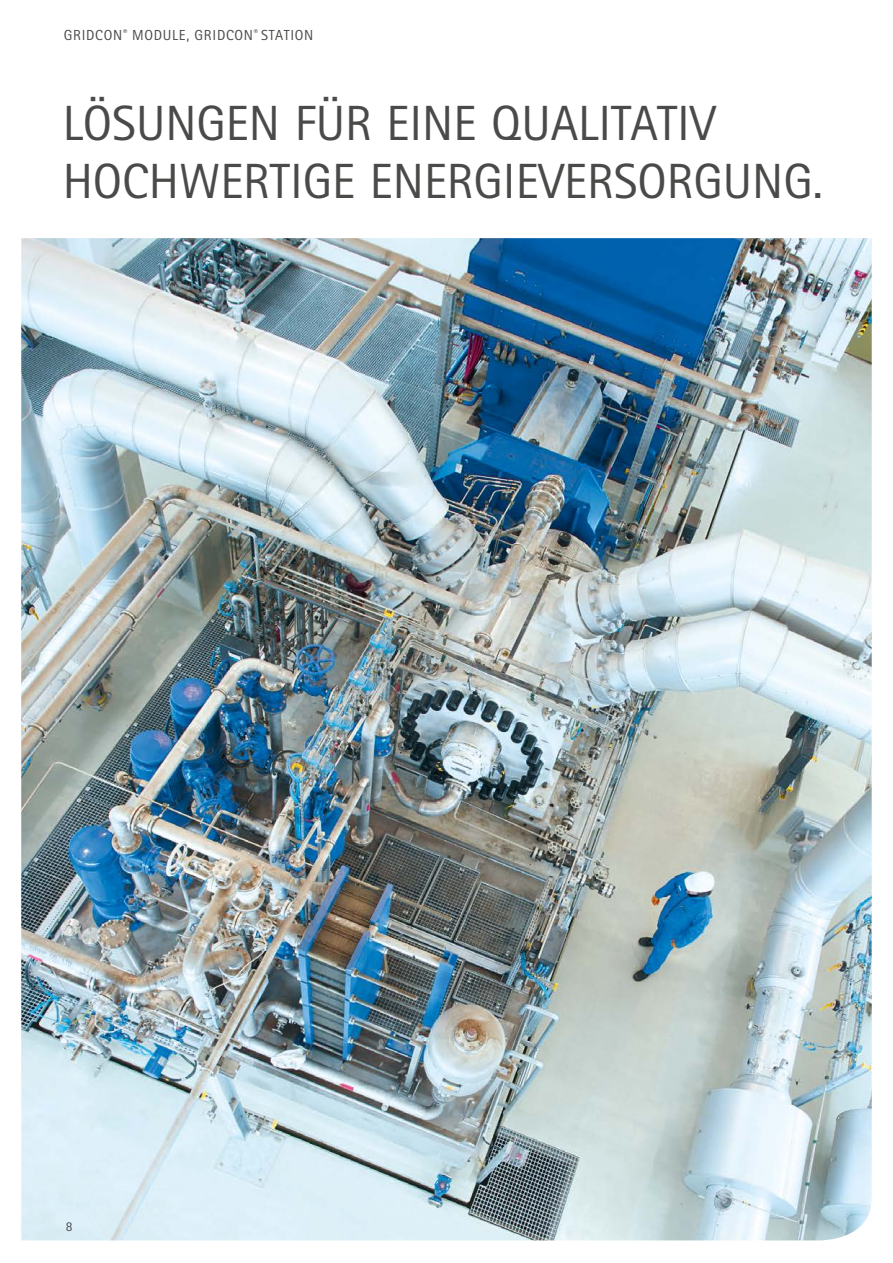
<style>
.page{position:relative;width:893px;height:1263px;background:#fff}
.page>*{position:absolute;margin:0;border:0;box-sizing:border-box;transform-origin:0 0}
.t1{font:49.5px/57.4px "Rotis Sans Serif Pro Cyr";color:#4a4a49}
.t2{font:14.55px "Rotis Sans Serif Pro Cyr";letter-spacing:.05em;color:#4a4a49}
.t3{font:13.5px "Rotis Sans Serif Pro Cyr";color:#4a4a49}
</style>
<div class="page">
<img style="left:21px;top:238px;width:851px;height:1002px">
<p class="t2" style="left:64px;top:26px;width:251px">GRIDCON<sup>®</sup> MODULE, GRIDCON<sup>®</sup> STATION</p>
<p class="t1" style="left:63px;top:95px;width:762px">LÖSUNGEN FÜR EINE QUALITATIV<br>HOCHWERTIGE ENERGIEVERSORGUNG.</p>
<p class="t3" style="left:66px;top:1218px;width:8px">8</p>
</div>
